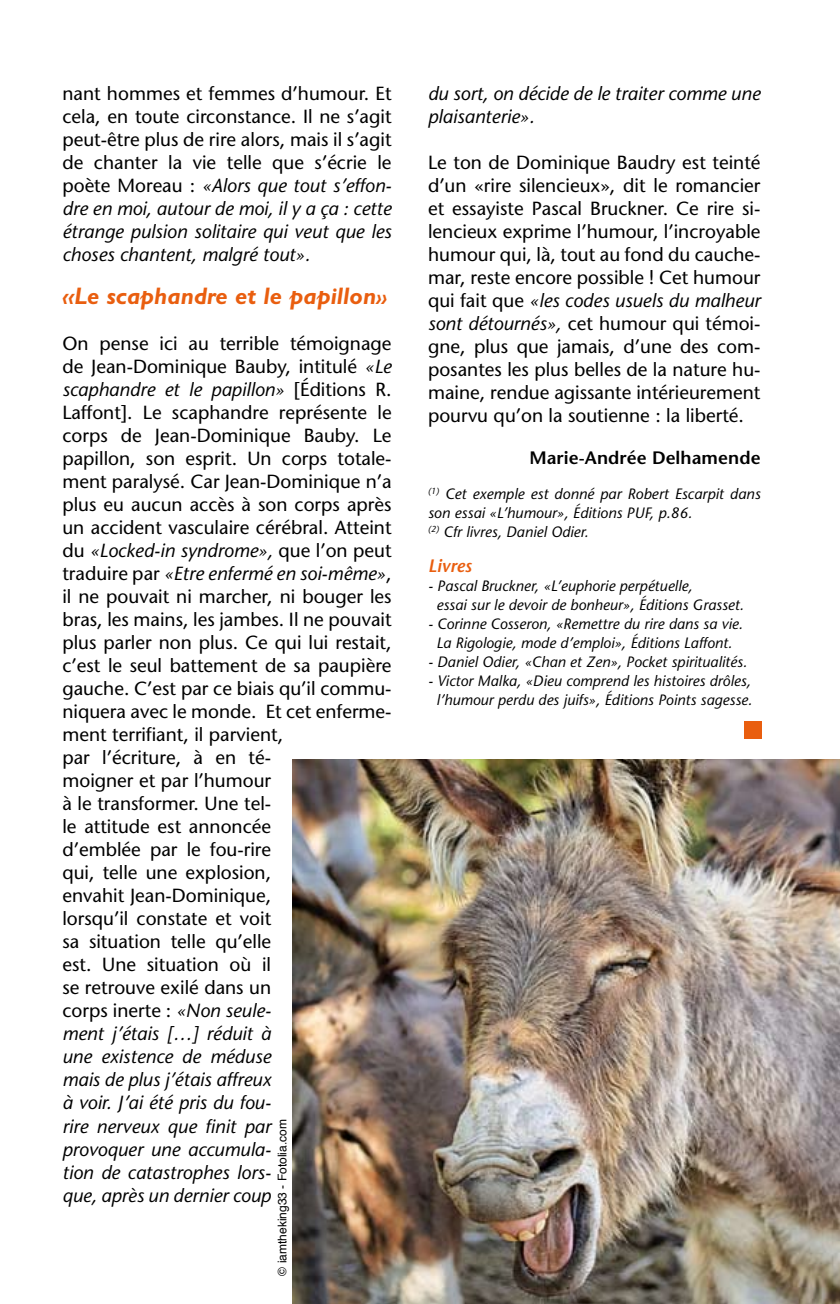
<style>
.page{position:relative;width:840px;height:1304px;background:#fff}
.page>*{position:absolute;margin:0;border:0;box-sizing:border-box;transform-origin:0 0}
.t1{font:italic 700 24px "Gill Sans";color:#e95e0f}
.t2{font:19px/23px "Stone Sans";color:#000;text-align:justify}
.t3{font:italic 19px/23px "Stone Sans";color:#000}
.t4{font:600 18px "Stone Sans";letter-spacing:.005em;color:#000}
.t5{font:italic 600 18px "Stone Sans";letter-spacing:.005em;color:#e95e0f}
.t6{font:italic 15px/19px "Stone Sans";letter-spacing:.005em;color:#000}
.t7{font:12px "Helvetica";color:#000}
.s1{font-style:italic}
.s2{font-size:22px}
.s3{font-size:20px}
</style>
<div class="page">
<img style="left:292px;top:760px;width:547px;height:544px">
<div style="left:744px;top:721px;width:17px;height:17px;background:#e95e0f"></div>
<p class="t2" style="left:62px;top:82px;width:330px">nant hommes et femmes d’humour. Et cela, en toute circonstance. Il ne s’agit peut-être plus de rire alors, mais il s’agit de chanter la vie telle que s’écrie le poète Moreau : <span class="s1">«Alors que tout s’effon&shy;dre en moi, autour de moi, il y a ça : cette étrange pulsion solitaire qui veut que les choses chantent, malgré tout».</span></p>
<p class="t1" style="left:62px;top:282px;width:326px"><span class="s2">«</span>Le scaphandre et le papillon<span class="s3">»</span></p>
<p class="t2" style="left:62px;top:332px;width:330px;text-align:left">On pense ici au terrible témoignage de Jean-Dominique Bauby, intitulé <span class="s1">«Le scaphandre et le papillon»</span> [éditions R.<br>Laffont]. Le scaphandre représente le corps de Jean-Dominique Bauby. Le papillon, son esprit. Un corps totale&shy;ment paralysé. Car Jean-Dominique n’a plus eu aucun accès à son corps après un accident vasculaire cérébral. Atteint du <span class="s1">«Locked-in syndrome»,</span> que l’on peut traduire par <span class="s1">«Etre enfermé en soi-même»</span>, il ne pouvait ni marcher, ni bouger les bras, les mains, les jambes. Il ne pouvait plus parler non plus. Ce qui lui restait, c’est le seul battement de sa paupière gauche. C’est par ce biais qu’il commu&shy;niquera avec le monde. Et cet enferme&shy;ment terrifiant, il parvient,<br>par l’écriture, à en té-<br>moigner et par l’humour<br>à le transformer. Une tel-<br>le attitude est annoncée<br>d’emblée par le fou-rire<br>qui, telle une explosion,<br>envahit Jean-Dominique,<br>lorsqu’il constate et voit<br>sa situation telle qu’elle<br>est. Une situation où il<br>se retrouve exilé dans un<br>corps inerte : <span class="s1">«Non seule-<br>ment j’étais […] réduit à<br>une existence de méduse<br>mais de plus j’étais affreux<br>à voir. J’ai été pris du fou-<br>rire nerveux que finit par<br>provoquer une accumula-<br>tion de catastrophes lors-<br>que, après un dernier coup</span></p>
<p class="t7" style="left:273px;top:1276px;width:158px;rotate:-90deg">© iamtheking33 - Fotolia.com</p>
<p class="t3" style="left:428px;top:82px;width:334px">du sort, on décide de le traiter comme une plaisanterie».</p>
<p class="t2" style="left:428px;top:151px;width:334px">Le ton de Dominique Baudry est teinté d’un «rire silencieux», dit le romancier et essayiste Pascal Bruckner. Ce rire si&shy;lencieux exprime l’humour, l’incroyable humour qui, là, tout au fond du cauche&shy;mar, reste encore possible ! Cet humour qui fait que <span class="s1">«les codes usuels du malheur sont détournés»,</span> cet humour qui témoi&shy;gne, plus que jamais, d’une des com&shy;posantes les plus belles de la nature hu&shy;maine, rendue agissante intérieurement pourvu qu’on la soutienne : la liberté.</p>
<p class="t4" style="left:529px;top:447px;width:232px">Marie-Andrée Delhamende</p>
<p class="t6" style="left:428px;top:484px;width:334px"><sup>(1)</sup> Cet exemple est donné par Robert Escarpit dans son essai «L’humour», éditions PUF, p.86.<br><sup>(2)</sup> Cfr livres, Daniel Odier.</p>
<p class="t5" style="left:428px;top:555px;width:45px">Livres</p>
<p class="t6" style="left:436px;top:576px;width:309px;text-indent:-8px">- Pascal Bruckner, «L’euphorie perpétuelle,<br>essai sur le devoir de bonheur», éditions Grasset.</p>
<p class="t6" style="left:428px;top:614px;width:316px;text-align:center">- Corinne Cosseron, «Remettre du rire dans sa vie.<br>La Rigologie, mode d’emploi», éditions Laffont.</p>
<p class="t6" style="left:428px;top:652px;width:320px">- Daniel Odier, «Chan et Zen», Pocket spiritualités.</p>
<p class="t6" style="left:428px;top:671px;width:325px;text-align:center">- Victor Malka, «Dieu comprend les histoires drôles, l’humour perdu des juifs», éditions Points sagesse.</p>
</div>
